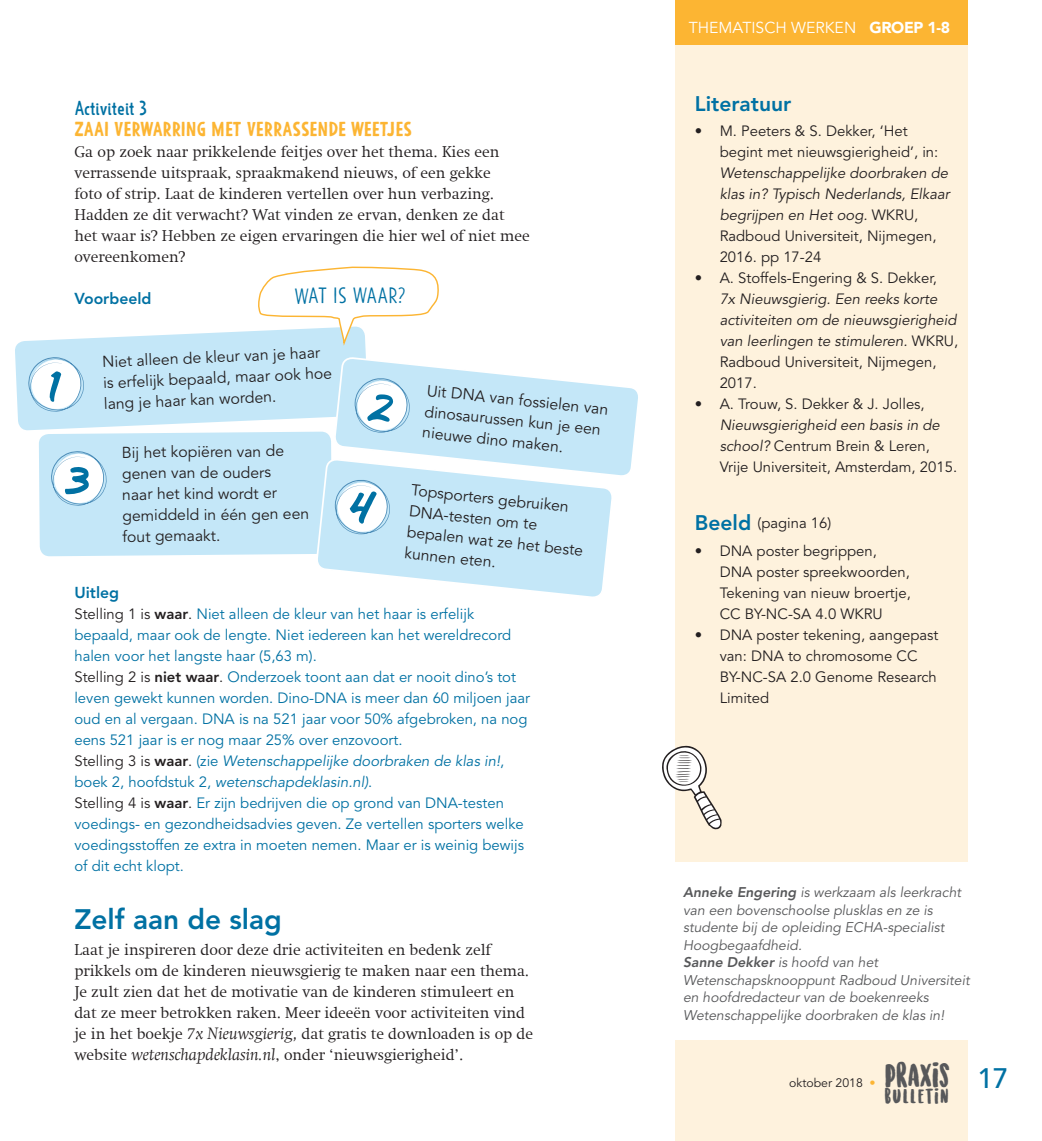
<style>
.page{position:relative;width:1042px;height:1141px;background:#fff}
.page>*{position:absolute;margin:0;border:0;box-sizing:border-box;transform-origin:0 0}
.artikel_lopend{font:50.57px "THEREALMAGAZINE1";color:#0071a3}
.t1{font:31.15px "Sunrise International";letter-spacing:.02em;color:#57585a}
.rubriek_lopend{font:800 28px "Avenir LT Std";color:#0071a3}
.t2{font:500 28px "Avenir LT Std";color:#0071a3}
.artikel_lopend-2{font:300 21px "Argone";letter-spacing:-.03em;color:#0071a3}
.rubriek_lopend-2{font:800 21px "Avenir LT Std";color:#0071a3}
.artikel_kop_2{font:700 19.25px "Argone";color:#fcb533}
.artikel_kop_2-2{font:19.25px "Argone LC";color:#0071a3}
.t3{font:19.25px "Sunrise International";letter-spacing:.1em;color:#57585a}
.rubriek_lopend-3{font:300 15.75px/21px "Swift Com";color:#231f20}
.rubriek_lopend-4{font:15.75px/21px "Avenir LT Std";letter-spacing:-.01em;color:#231f20}
.artikel_lopend-3{font:300 15.75px/21px "Swift Com";color:#231f20}
.t4{font:15.75px "Avenir LT Std";color:#fff}
.rubriek_lopend-5{font:800 15.75px "Avenir LT Std";color:#0071a3}
.kader_opsomming{font:14.88px/21px "Avenir LT Std";color:#231f20}
.kader_opsomming-2{font:14.88px/21px "Avenir LT Std";color:#0071a3}
.t5{font:italic 14.88px/21px "Avenir LT Std";color:#231f20}
.rubriek_lopend-6{font:14.88px/21px "Avenir LT Std";color:#0071a3}
.kader_opsomming-3{font:italic 14.88px/21px "Avenir LT Std";color:#0071a3}
.nav_doel{font:italic 14px/17.5px "Avenir LT Std";color:#57585a}
.rubriek_lopend-7{font:12.25px "Avenir LT Std";color:#231f20}
.s1{color:#231f20}
.s2{font-weight:800;color:#231f20}
.s3{font-style:normal;color:#231f20}
.s4{font-weight:800;font-style:normal;color:#231f20}
.s5{font-style:normal}
.s6{font-style:italic;font-size:16.62px}
.s7{font-weight:900}
.s8{font-style:italic}
.s9{font-weight:800;font-size:21px;color:#0071a3}
.s10{font-weight:800}
.s11{color:#fcb533}
</style>
<div class="page">
<div style="left:675px;top:45px;width:292px;height:1096px;background:#fef2dd"></div>
<svg style="left:662px;top:746px;width:60px;height:84px"></svg>
<div style="left:675px;top:0;width:292px;height:45px;background:#fcb533"></div>
<div style="left:659px;top:862px;width:370px;height:177px;background:#fff"></div>
<svg style="left:15px;top:266px;width:623px;height:331px"></svg>
<p class="artikel_kop_2-2" style="left:74px;top:97px;width:74px">Activiteit 3</p>
<p class="artikel_kop_2" style="left:74px;top:118px;width:339px">ZAAI VERWARRING MET VERRASSENDE WEETJES</p>
<p class="artikel_lopend-3" style="left:74px;top:142px;width:457px">Ga op zoek naar prikkelende feitjes over het thema. Kies een verrassende uitspraak, spraakmakend nieuws, of een gekke<br>foto of strip. Laat de kinderen vertellen over hun verbazing.<br>Hadden ze dit verwacht? Wat vinden ze ervan, denken ze dat het waar is? Hebben ze eigen ervaringen die hier wel of niet mee overeenkomen?</p>
<p class="rubriek_lopend-5" style="left:74px;top:289px;width:79px">Voorbeeld</p>
<p class="artikel_lopend-2" style="left:294px;top:283px;width:113px">WAT IS WAAR?</p>
<p class="artikel_lopend" style="left:68px;top:452px;width:24px">3</p>
<p class="rubriek_lopend-4" style="left:101px;top:353px;width:231px;rotate:-3deg">Niet alleen de kleur van je haar is erfelijk bepaald, maar ook hoe lang je haar kan worden.</p>
<p class="rubriek_lopend-4" style="left:122px;top:442px;width:189px">Bij het kopiëren van de genen van de ouders<br>naar het kind wordt er gemiddeld in één gen een fout gemaakt.</p>
<p class="rubriek_lopend-4" style="left:428px;top:380px;width:184px;rotate:6deg">Uit DNA van fossielen van dinosaurussen kun je een nieuwe dino maken.</p>
<p class="rubriek_lopend-4" style="left:412px;top:480px;width:179px;rotate:6deg">Topsporters gebruiken<br>DNA-testen om te bepalen wat ze het beste kunnen eten.</p>
<p class="rubriek_lopend-5" style="left:74px;top:583px;width:46px">Uitleg</p>
<p class="rubriek_lopend-6" style="left:74px;top:604px;width:438px"><span class="s1">Stelling 1 is</span> <span class="s2">waar</span><span class="s1">.</span> Niet alleen de kleur van het haar is erfelijk bepaald, maar ook de lengte. Niet iedereen kan het wereldrecord halen voor het langste haar (5,63 m).</p>
<p class="kader_opsomming-2" style="left:74px;top:667px;width:457px"><span class="s1">Stelling 2 is</span> <span class="s2">niet waar</span><span class="s1">.</span> Onderzoek toont aan dat er nooit dino’s tot leven gewekt kunnen worden. Dino-DNA is meer dan 60 miljoen jaar oud en al vergaan. DNA is na 521 jaar voor 50% afgebroken, na nog eens 521 jaar is er nog maar 25% over enzovoort.</p>
<p class="kader_opsomming-3" style="left:74px;top:751px;width:431px"><span class="s3">Stelling 3 is</span> <span class="s4">waar</span><span class="s3">.</span> <span class="s5">(zie</span> Wetenschappelijke doorbraken de klas in!<span class="s5">, boek 2, hoofdstuk 2,</span> wetenschapdeklasin.nl)<span class="s5">.</span></p>
<p class="kader_opsomming-2" style="left:74px;top:793px;width:451px"><span class="s1">Stelling 4 is</span> <span class="s2">waar</span><span class="s1">.</span> Er zijn bedrijven die op grond van DNA-testen voedings- en gezondheidsadvies geven. Ze vertellen sporters welke voedingsstoffen ze extra in moeten nemen. Maar er is weinig bewijs of dit echt klopt.</p>
<p class="rubriek_lopend" style="left:74px;top:903px;width:209px">Zelf aan de slag</p>
<p class="rubriek_lopend-3" style="left:74px;top:940px;width:460px">Laat je inspireren door deze drie activiteiten en bedenk zelf prikkels om de kinderen nieuwsgierig te maken naar een thema.<br>Je zult zien dat het de motivatie van de kinderen stimuleert en dat ze meer betrokken raken. Meer ideeën voor activiteiten vind je in het boekje <span class="s6">7x Nieuwsgierig,</span> dat gratis te downloaden is op de website <span class="s6">wetenschapdeklasin.nl</span>, onder ‘nieuwsgierigheid’.</p>
<p class="t4" style="left:689px;top:19px;width:263px">THEMATISCH WERKEN <span class="s7">GROEP 1-8</span></p>
<p class="rubriek_lopend-2" style="left:695px;top:92px;width:98px">Literatuur</p>
<p class="kader_opsomming" style="left:719px;top:121px;width:232px;text-indent:-25px">• M. Peeters &amp; S. Dekker, ‘Het begint met nieuwsgierigheid’, in:<br><span class="s8">Wetenschappelijke doorbraken de klas in? Typisch Nederlands, Elkaar begrijpen en Het oog.</span> WKRU,<br>Radboud Universiteit, Nijmegen,<br>2016. pp 17-24</p>
<p class="t5" style="left:719px;top:268px;width:240px;text-indent:-25px"><span class="s5">• A. Stoffels-Engering &amp; S. Dekker,<br></span>7x Nieuwsgierig. Een reeks korte activiteiten om de nieuwsgierigheid van leerlingen te stimuleren. <span class="s5">WKRU,<br>Radboud Universiteit, Nijmegen,<br>2017.</span></p>
<p class="kader_opsomming" style="left:719px;top:394px;width:239px;text-indent:-25px">• A. Trouw, S. Dekker &amp; J. Jolles, <span class="s8">Nieuwsgierigheid een basis in de school?</span> Centrum Brein &amp; Leren, Vrije Universiteit, Amsterdam, 2015.</p>
<p class="kader_opsomming" style="left:695px;top:513px;width:138px"><span class="s9">Beeld</span> (pagina 16)</p>
<p class="kader_opsomming" style="left:719px;top:541px;width:193px;text-indent:-25px">• DNA poster begrippen,<br>DNA poster spreekwoorden,<br>Tekening van nieuw broertje,<br>CC BY-NC-SA 4.0 WKRU</p>
<p class="kader_opsomming" style="left:719px;top:625px;width:220px;text-indent:-25px">• DNA poster tekening, aangepast van: DNA to chromosome CC<br>BY-NC-SA 2.0 Genome Research<br>Limited</p>
<p class="nav_doel" style="left:683px;top:884px;width:279px"><span class="s10">Anneke Engering</span> is werkzaam als leerkracht van een bovenschoolse plusklas en ze is studente bij de opleiding ECHA-specialist Hoogbegaafdheid.</p>
<p class="nav_doel" style="left:683px;top:954px;width:288px"><span class="s10">Sanne Dekker</span> is hoofd van het Wetenschapsknooppunt Radboud Universiteit en hoofdredacteur van de boekenreeks Wetenschappelijke doorbraken de klas in!</p>
<p class="t1" style="left:885px;top:1060px;width:66px">PRAXIS</p>
<p class="t3" style="left:885px;top:1088px;width:65px">BULLETIN</p>
<p class="rubriek_lopend-7" style="left:789px;top:1075px;width:88px">oktober 2018 <span class="s11">•</span></p>
<h3 class="t2" style="left:977px;top:1062px;width:33px">17</h3>
</div>
